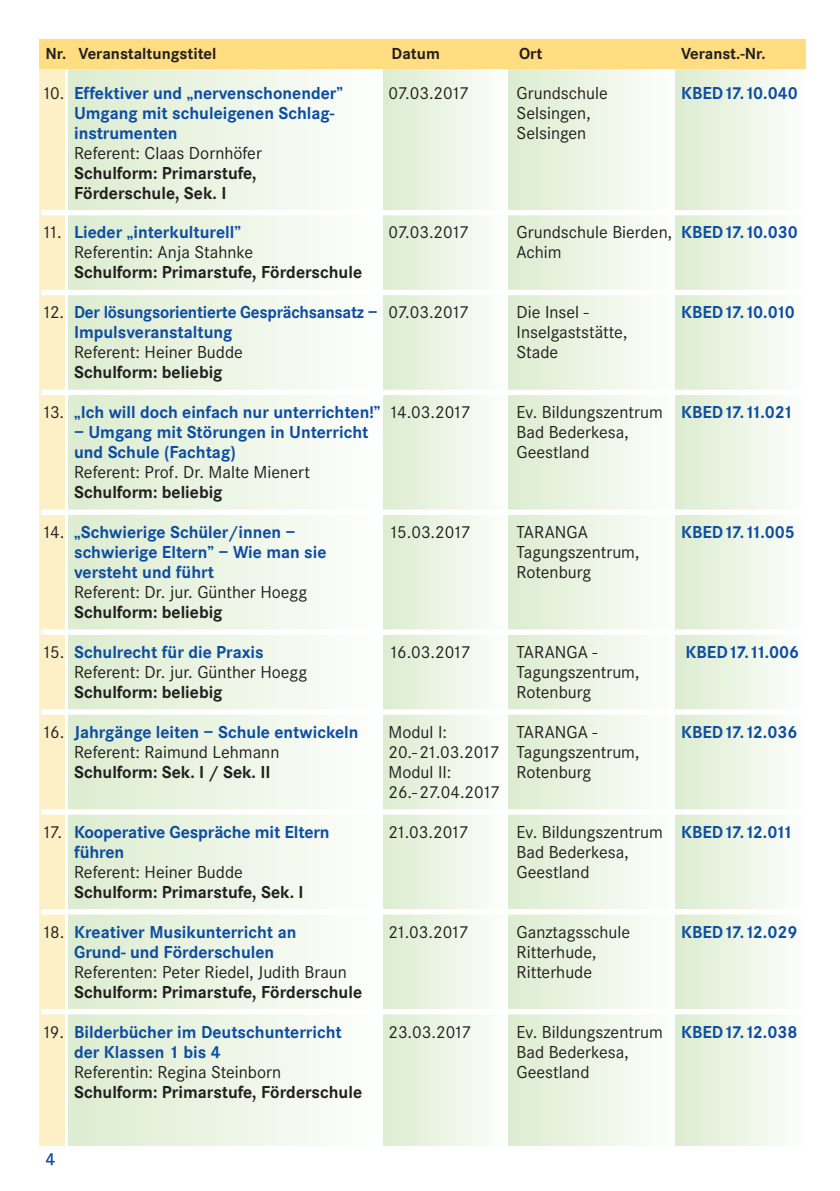
<style>
.page{position:relative;width:840px;height:1191px;background:#fff}
.page>*{position:absolute;margin:0;border:0;box-sizing:border-box;transform-origin:0 0}
.t1{font:18px "Corporate S";color:#231f20}
.t2{font:700 18px "Corporate S";color:#0d4da1}
.t3{font:700 18px/20px "Corporate S";color:#231f20}
.t4{font:700 18px "Corporate S";color:#0d4da1;scale:.95 1}
.t5{font:700 18px "Corporate S";letter-spacing:-.035em;color:#0d4da1}
.t6{font:600 18px "Corporate S";color:#0d4da1}
.t7{font:700 16.6px "Corporate S";color:#231f20}
.s1{font-weight:400;color:#231f20}
.s2{font-weight:700;color:#0d4da1}
</style>
<div class="page">
<div style="left:68px;top:40px;width:315px;height:1105px;background:linear-gradient(to right,#ddecd0,#fdfefd)"></div>
<div style="left:40px;top:40px;width:25px;height:1105px;background:#fef0c6"></div>
<div style="left:383px;top:40px;width:125px;height:1105px;background:linear-gradient(to right,#ddecd0,#fdfefc)"></div>
<div style="left:508px;top:40px;width:167px;height:1105px;background:linear-gradient(to right,#ddecd0,#fdfefd)"></div>
<div style="left:675px;top:40px;width:130px;height:1105px;background:linear-gradient(to right,#ddedd0,#fdfefc)"></div>
<div style="left:40px;top:40px;width:765px;height:29px;background:#ffdd80"></div>
<div style="left:41px;top:210px;width:764px;height:5px;background:#fff"></div>
<div style="left:41px;top:290px;width:764px;height:5px;background:#fff"></div>
<div style="left:41px;top:390px;width:764px;height:5px;background:#fff"></div>
<div style="left:41px;top:509px;width:764px;height:6px;background:#fff"></div>
<div style="left:41px;top:629px;width:764px;height:6px;background:#fff"></div>
<div style="left:41px;top:709px;width:764px;height:5px;background:#fff"></div>
<div style="left:41px;top:809px;width:764px;height:5px;background:#fff"></div>
<div style="left:41px;top:909px;width:764px;height:5px;background:#fff"></div>
<div style="left:41px;top:1009px;width:764px;height:5px;background:#fff"></div>
<p class="t7" style="left:45px;top:43px;width:172px">Nr. Veranstaltungstitel</p>
<p class="t7" style="left:391px;top:43px;width:50px">Datum</p>
<p class="t7" style="left:519px;top:43px;width:25px">Ort</p>
<p class="t7" style="left:680px;top:43px;width:86px">Veranst.-Nr.</p>
<p class="t2" style="left:41px;top:82px;width:303px"><span class="s1">10.</span> Effektiver und „nervenschonender”</p>
<p class="t1" style="left:388px;top:82px;width:82px">07.03.2017</p>
<p class="t1" style="left:516px;top:82px;width:93px">Grundschule</p>
<p class="t2" style="left:680px;top:82px;width:118px">KBED17.10.040</p>
<p class="t2" style="left:74px;top:102px;width:262px">Umgang mit schuleigenen Schlag-</p>
<p class="t1" style="left:516px;top:102px;width:76px">Selsingen,</p>
<p class="t2" style="left:74px;top:122px;width:105px">instrumenten</p>
<p class="t1" style="left:516px;top:122px;width:71px">Selsingen</p>
<p class="t1" style="left:74px;top:142px;width:189px">Referent: Claas Dornhöfer</p>
<p class="t3" style="left:74px;top:162px;width:184px">Schulform: Primarstufe,<br>Förderschule, Sek. I</p>
<p class="t2" style="left:41px;top:222px;width:201px"><span class="s1">11.</span> Lieder „interkulturell”</p>
<p class="t1" style="left:388px;top:222px;width:82px">07.03.2017</p>
<p class="t1" style="left:516px;top:222px;width:283px">Grundschule Bierden, <span class="s2">KBED17.10.030</span></p>
<p class="t1" style="left:74px;top:242px;width:180px">Referentin: Anja Stahnke</p>
<p class="t1" style="left:516px;top:242px;width:47px">Achim</p>
<p class="t3" style="left:74px;top:262px;width:289px">Schulform: Primarstufe, Förderschule</p>
<p class="t4" style="left:41px;top:301px;width:451px"><span class="s1">12.</span> Der lösungsorientierte Gesprächsansatz – <span class="s1">07.03.2017</span></p>
<p class="t1" style="left:516px;top:301px;width:74px">Die Insel -</p>
<p class="t5" style="left:680px;top:301px;width:115px">KBED17.10.010</p>
<p class="t2" style="left:74px;top:321px;width:160px">Impulsveranstaltung</p>
<p class="t1" style="left:516px;top:321px;width:112px">Inselgaststätte,</p>
<p class="t1" style="left:74px;top:341px;width:170px">Referent: Heiner Budde</p>
<p class="t1" style="left:516px;top:341px;width:43px">Stade</p>
<p class="t3" style="left:74px;top:362px;width:150px">Schulform: beliebig</p>
<p class="t2" style="left:41px;top:401px;width:430px"><span class="s1">13.</span> „Ich will doch einfach nur unterrichten!” <span class="s1">14.03.2017</span></p>
<p class="t1" style="left:516px;top:401px;width:277px">Ev. Bildungszentrum <span class="s2">KBED17.11.021</span></p>
<p class="t2" style="left:74px;top:421px;width:296px">– Umgang mit Störungen in Unterricht</p>
<p class="t1" style="left:516px;top:421px;width:113px">Bad Bederkesa,</p>
<p class="t2" style="left:74px;top:441px;width:163px">und Schule (Fachtag)</p>
<p class="t1" style="left:516px;top:441px;width:74px">Geestland</p>
<p class="t1" style="left:74px;top:461px;width:237px">Referent: Prof. Dr. Malte Mienert</p>
<p class="t3" style="left:74px;top:482px;width:150px">Schulform: beliebig</p>
<p class="t2" style="left:41px;top:521px;width:255px"><span class="s1">14.</span> „Schwierige Schüler/innen –</p>
<p class="t1" style="left:388px;top:521px;width:84px">15.03.2017</p>
<p class="t1" style="left:516px;top:521px;width:73px">TARANGA</p>
<p class="t2" style="left:680px;top:521px;width:115px">KBED17.11.005</p>
<p class="t2" style="left:74px;top:541px;width:254px">schwierige Eltern” – Wie man sie</p>
<p class="t1" style="left:516px;top:541px;width:124px">Tagungszentrum,</p>
<p class="t2" style="left:74px;top:561px;width:141px">versteht und führt</p>
<p class="t1" style="left:516px;top:561px;width:76px">Rotenburg</p>
<p class="t1" style="left:74px;top:581px;width:234px">Referent: Dr. jur. Günther Hoegg</p>
<p class="t3" style="left:74px;top:602px;width:150px">Schulform: beliebig</p>
<p class="t2" style="left:41px;top:641px;width:224px"><span class="s1">15.</span> Schulrecht für die Praxis</p>
<p class="t1" style="left:388px;top:641px;width:84px">16.03.2017</p>
<p class="t1" style="left:516px;top:641px;width:82px">TARANGA -</p>
<p class="t2" style="left:685px;top:641px;width:115px">KBED17.11.006</p>
<p class="t1" style="left:74px;top:661px;width:234px">Referent: Dr. jur. Günther Hoegg</p>
<p class="t1" style="left:516px;top:661px;width:124px">Tagungszentrum,</p>
<p class="t3" style="left:74px;top:682px;width:150px">Schulform: beliebig</p>
<p class="t1" style="left:516px;top:681px;width:76px">Rotenburg</p>
<p class="t2" style="left:41px;top:721px;width:318px"><span class="s1">16.</span> Jahrgänge leiten – Schule entwickeln</p>
<p class="t1" style="left:388px;top:721px;width:60px">Modul I:</p>
<p class="t1" style="left:516px;top:721px;width:82px">TARANGA -</p>
<p class="t2" style="left:680px;top:721px;width:118px">KBED17.12.036</p>
<p class="t1" style="left:74px;top:741px;width:207px">Referent: Raimund Lehmann</p>
<p class="t1" style="left:388px;top:741px;width:252px">20.-21.03.2017 Tagungszentrum,</p>
<p class="t3" style="left:74px;top:761px;width:198px">Schulform: Sek. I / Sek. II</p>
<p class="t1" style="left:388px;top:761px;width:64px">Modul II:</p>
<p class="t1" style="left:516px;top:761px;width:76px">Rotenburg</p>
<p class="t1" style="left:388px;top:781px;width:113px">26.-27.04.2017</p>
<p class="t2" style="left:41px;top:821px;width:289px"><span class="s1">17.</span> Kooperative Gespräche mit Eltern</p>
<p class="t1" style="left:388px;top:821px;width:82px">21.03.2017</p>
<p class="t1" style="left:516px;top:821px;width:277px">Ev. Bildungszentrum <span class="s2">KBED17.12.011</span></p>
<p class="t2" style="left:74px;top:841px;width:52px">führen</p>
<p class="t1" style="left:516px;top:841px;width:113px">Bad Bederkesa,</p>
<p class="t1" style="left:74px;top:861px;width:170px">Referent: Heiner Budde</p>
<p class="t1" style="left:516px;top:861px;width:74px">Geestland</p>
<p class="t3" style="left:74px;top:881px;width:231px">Schulform: Primarstufe, Sek. I</p>
<p class="t2" style="left:41px;top:921px;width:256px"><span class="s1">18.</span> Kreativer Musikunterricht an</p>
<p class="t1" style="left:388px;top:921px;width:82px">21.03.2017</p>
<p class="t1" style="left:516px;top:921px;width:115px">Ganztagsschule</p>
<p class="t2" style="left:680px;top:921px;width:118px">KBED17.12.029</p>
<p class="t2" style="left:74px;top:941px;width:201px">Grund- und Förderschulen</p>
<p class="t1" style="left:516px;top:941px;width:81px">Ritterhude,</p>
<p class="t1" style="left:74px;top:961px;width:274px">Referenten: Peter Riedel, Judith Braun</p>
<p class="t1" style="left:516px;top:961px;width:77px">Ritterhude</p>
<p class="t3" style="left:74px;top:981px;width:289px">Schulform: Primarstufe, Förderschule</p>
<p class="t2" style="left:41px;top:1020px;width:302px"><span class="s1">19.</span> Bilderbücher im Deutschunterricht</p>
<p class="t1" style="left:388px;top:1020px;width:85px">23.03.2017</p>
<p class="t1" style="left:516px;top:1020px;width:282px">Ev. Bildungszentrum <span class="s2">KBED17.12.038</span></p>
<p class="t2" style="left:74px;top:1040px;width:148px">der Klassen 1 bis 4</p>
<p class="t1" style="left:516px;top:1040px;width:113px">Bad Bederkesa,</p>
<p class="t1" style="left:74px;top:1060px;width:208px">Referentin: Regina Steinborn</p>
<p class="t1" style="left:516px;top:1060px;width:74px">Geestland</p>
<p class="t3" style="left:74px;top:1081px;width:289px">Schulform: Primarstufe, Förderschule</p>
<p class="t6" style="left:45px;top:1148px;width:11px">4</p>
</div>
